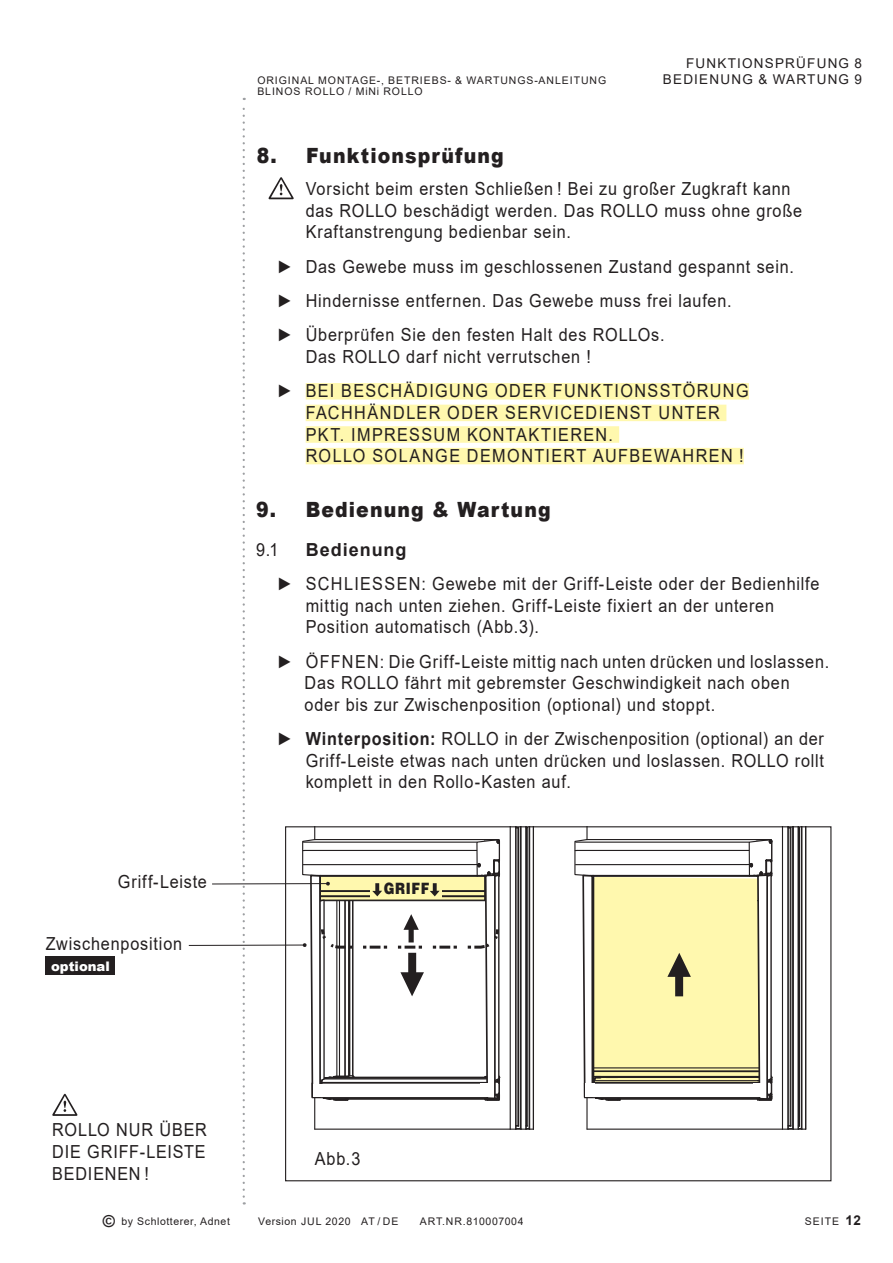
<style>
.page{position:relative;width:893px;height:1263px;background:#fff}
.page>*{position:absolute;margin:0;border:0;box-sizing:border-box;transform-origin:0 0}
.t1{font:900 21px "Arial";letter-spacing:.06em;color:#231f20;scale:.9 1}
.t2{font:18px/21.6px "Arial";letter-spacing:.05em;color:#231f20;scale:.9 1}
.t3{font:18px/21.6px "Arial";letter-spacing:.085em;color:#231f20;scale:.9 1}
.t4{font:18px/34.3px "Arial";letter-spacing:.075em;color:#231f20;scale:.9 1}
.t5{font:700 18px "Arial";letter-spacing:.055em;color:#231f20}
.t6{font:900 15.6px "Helvetica";letter-spacing:.05em;color:#231f20;scale:.83 1}
.t7{font:13.5px/16.2px "Arial";letter-spacing:.09em;color:#231f20;text-align:right}
.t8{font:900 13.2px "Arial";color:#fff}
.t9{font:10.5px/11.2px "Arial";letter-spacing:.09em;color:#231f20}
.t10{font:10.5px "Arial";letter-spacing:.055em;color:#231f20}
.s1{font-weight:700}
.s2{font-weight:700;font-size:16.5px}
.s3{font-weight:700;font-size:13.5px}
</style>
<div class="page">
<svg style="left:243px;top:98px;width:2px;height:1106px"></svg>
<div style="left:306px;top:383px;width:443px;height:16px;background:#fff8ae"></div>
<div style="left:306px;top:405px;width:420px;height:16px;background:#fff8ae"></div>
<div style="left:306px;top:426px;width:313px;height:17px;background:#fff8ae"></div>
<div style="left:306px;top:448px;width:438px;height:16px;background:#fff8ae"></div>
<svg style="left:268px;top:177px;width:26px;height:22px"></svg>
<svg style="left:52px;top:1093px;width:26px;height:23px"></svg>
<svg style="left:574px;top:826px;width:232px;height:304px"></svg>
<hr style="left:189px;top:945px;width:115px;height:1px;background:#231f20">
<hr style="left:212px;top:883px;width:116px;height:1px;background:#231f20">
<svg style="left:302px;top:826px;width:232px;height:304px"></svg>
<div style="left:45px;top:956px;width:70px;height:19px;background:#231f20"></div>
<p class="t9" style="left:257px;top:75px;width:350px">ORIGINAL MONTAGE-, BETRIEBS- &amp; WARTUNGS-ANLEITUNG<br>BLINOS ROLLO / MiNi ROLLO</p>
<p class="t1" style="left:257px;top:141px;width:276px">8. Funktionsprüfung</p>
<p class="t7" style="left:663px;top:55px;width:201px">FUNKTIONSPRÜFUNG 8<br>BEDIENUNG &amp; WARTUNG 9</p>
<p class="t2" style="left:306px;top:178px;width:553px">Vorsicht beim ersten Schließen ! Bei zu großer Zugkraft kann das ROLLO beschädigt werden. Das ROLLO muss ohne große<br>Kraftanstrengung bedienbar sein.</p>
<p class="t2" style="left:277px;top:249px;width:576px;line-height:34.3px">► Das Gewebe muss im geschlossenen Zustand gespannt sein. ► Hindernisse entfernen. Das Gewebe muss frei laufen.<br>► Überprüfen Sie den festen Halt des ROLLOs.</p>
<p class="t4" style="left:277px;top:339px;width:526px;text-indent:29px">Das ROLLO darf nicht verrutschen !<br>► BEI BESCHÄDIGUNG ODER FUNKTIONSSTÖRUNG</p>
<p class="t3" style="left:306px;top:402px;width:488px">FACHHÄNDLER ODER SERVICEDIENST UNTER<br>PKT. IMPRESSUM KONTAKTIEREN.<br>ROLLO SOLANGE DEMONTIERT AUFBEWAHREN !</p>
<p class="t1" style="left:256px;top:494px;width:329px">9. Bedienung &amp; Wartung</p>
<p class="t2" style="left:256px;top:538px;width:26px">9.1</p>
<p class="t5" style="left:306px;top:537px;width:102px">Bedienung</p>
<p class="t2" style="left:306px;top:573px;width:572px;text-indent:-29px">► SCHLIESSEN: Gewebe mit der Griff-Leiste oder der Bedienhilfe mittig nach unten ziehen. Griff-Leiste fixiert an der unteren<br>Position automatisch (Abb.3).</p>
<p class="t2" style="left:304px;top:650px;width:585px;text-indent:-28px">► ÖFFNEN: Die Griff-Leiste mittig nach unten drücken und loslassen.<br>Das ROLLO fährt mit gebremster Geschwindigkeit nach oben<br>oder bis zur Zwischenposition (optional) und stoppt.</p>
<p class="t2" style="left:306px;top:728px;width:577px;text-align:justify;text-indent:-29px">► <span class="s1">Winterposition:</span> ROLLO in der Zwischenposition (optional) an der Griff-Leiste etwas nach unten drücken und loslassen. ROLLO rollt komplett in den Rollo-Kasten auf.</p>
<p class="t2" style="left:118px;top:871px;width:101px">Griff-Leiste</p>
<p class="t6" style="left:384px;top:878px;width:57px">GRIFF</p>
<p class="t2" style="left:46px;top:932px;width:153px">Zwischenposition</p>
<p class="t8" style="left:51px;top:956px;width:60px">optional</p>
<p class="t2" style="left:52px;top:1119px;width:173px;text-align:justify">ROLLO NUR ÜBER DIE GRIFF-LEISTE BEDIENEN !</p>
<p class="t2" style="left:315px;top:1148px;width:52px">Abb.3</p>
<p class="t10" style="left:103px;top:1214px;width:128px"><span class="s2">©</span> by Schlotterer, Adnet</p>
<p class="t10" style="left:258px;top:1214px;width:142px">Version JUL 2020 AT / DE</p>
<p class="t10" style="left:420px;top:1214px;width:105px">ART.NR.810007004</p>
<p class="t9" style="left:805px;top:1216px;width:58px">SEITE <span class="s3">12</span></p>
</div>
